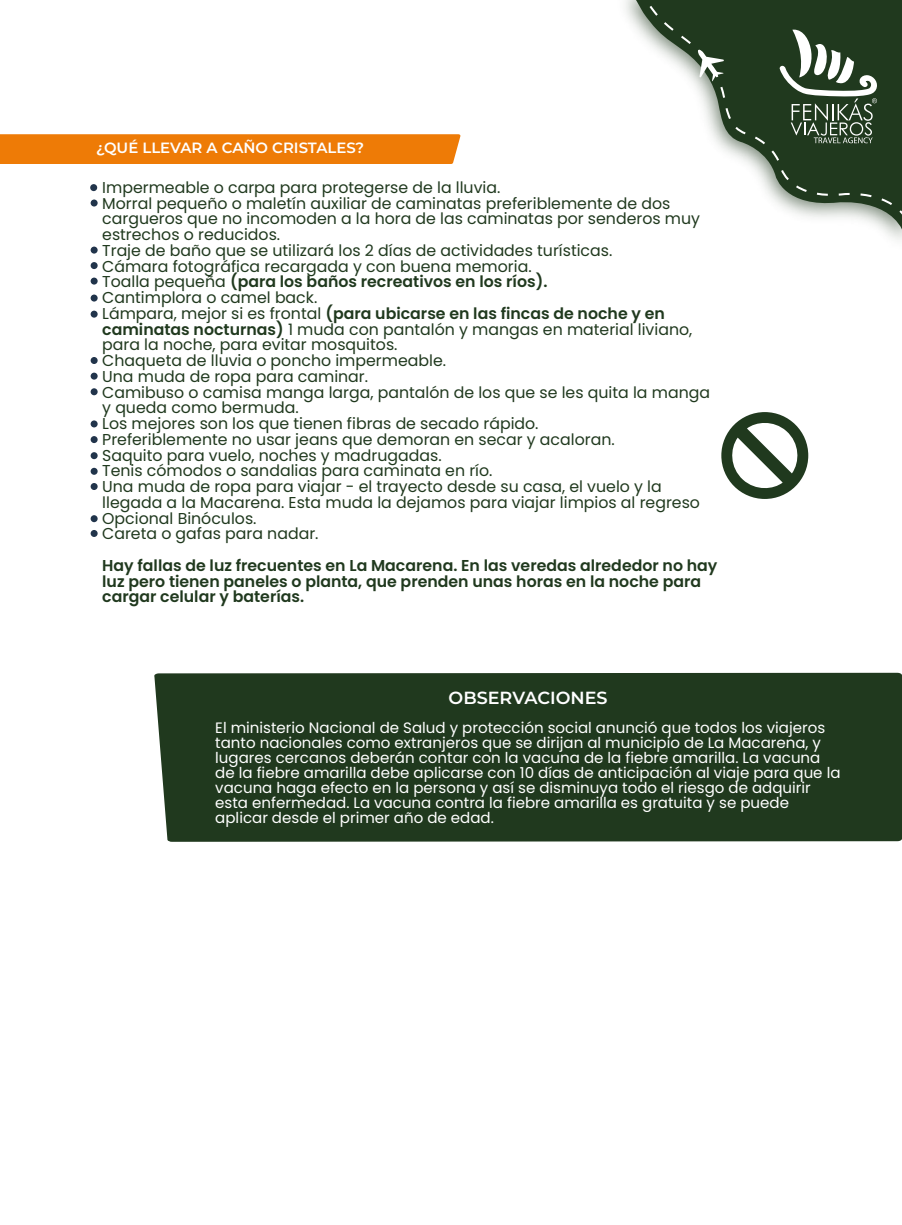
<style>
.page{position:relative;width:902px;height:1225px;background:#fff}
.page>*{position:absolute;margin:0;border:0;box-sizing:border-box;transform-origin:0 0}
.t1{font:600 17.59px "Montserrat";color:#fff}
.t2{font:15.75px/15.8px "Poppins";color:#20391e}
.t3{font:600 15.75px/15.8px "Poppins";color:#20391e}
.t4{font:15.05px/15px "Poppins";color:#fff}
.t5{font:600 14.88px "Montserrat";color:#fff}
.s1{font-weight:600}
</style>
<div class="page">
<div style="left:0;top:134px;width:460px;height:30px;background:#ee7b06"></div>
<div style="left:90px;top:184px;width:7px;height:7px;background:#21344b;border-radius:50%"></div>
<div style="left:91px;top:247px;width:7px;height:7px;background:#21344b;border-radius:50%"></div>
<div style="left:91px;top:262px;width:7px;height:7px;background:#21344b;border-radius:50%"></div>
<div style="left:91px;top:278px;width:7px;height:7px;background:#21344b;border-radius:50%"></div>
<div style="left:91px;top:295px;width:7px;height:7px;background:#21344b;border-radius:50%"></div>
<div style="left:91px;top:311px;width:7px;height:7px;background:#21344b;border-radius:50%"></div>
<div style="left:91px;top:357px;width:7px;height:7px;background:#21344b;border-radius:50%"></div>
<div style="left:91px;top:373px;width:7px;height:7px;background:#21344b;border-radius:50%"></div>
<div style="left:91px;top:388px;width:7px;height:7px;background:#21344b;border-radius:50%"></div>
<div style="left:91px;top:420px;width:7px;height:7px;background:#21344b;border-radius:50%"></div>
<div style="left:91px;top:436px;width:7px;height:7px;background:#21344b;border-radius:50%"></div>
<div style="left:91px;top:452px;width:7px;height:7px;background:#21344b;border-radius:50%"></div>
<div style="left:91px;top:468px;width:7px;height:7px;background:#21344b;border-radius:50%"></div>
<div style="left:91px;top:483px;width:7px;height:7px;background:#21344b;border-radius:50%"></div>
<div style="left:91px;top:515px;width:7px;height:7px;background:#21344b;border-radius:50%"></div>
<div style="left:91px;top:530px;width:7px;height:7px;background:#21344b;border-radius:50%"></div>
<div style="left:91px;top:200px;width:7px;height:7px;background:#21344b;border-radius:50%"></div>
<svg style="left:721px;top:412px;width:87px;height:87px"></svg>
<div style="left:154px;top:673px;width:747px;height:169px;background:#20391e"></div>
<svg style="left:633px;top:0;width:268px;height:236px"></svg>
<svg style="left:637px;top:0;width:264px;height:220px;fill:#20391e"></svg>
<svg style="left:697px;top:49px;width:26px;height:32px"></svg>
<p class="t5" style="left:96px;top:137px;width:269px">¿QUÉ LLEVAR A CAÑO CRISTALES?</p>
<p class="t2" style="left:102px;top:179px;width:609px">Impermeable o carpa para protegerse de la lluvia.<br>Morral pequeño o maletín auxiliar de caminatas preferiblemente de dos cargueros que no incomoden a la hora de las caminatas por senderos muy estrechos o reducidos.<br>Traje de baño que se utilizará los 2 días de actividades turísticas.<br>Cámara fotográfica recargada y con buena memoria.<br>Toalla pequeña <span class="s1">(para los baños recreativos en los ríos).<br></span>Cantimplora o camel back.<br>Lámpara, mejor si es frontal <span class="s1">(para ubicarse en las fincas de noche y en caminatas nocturnas)</span> 1 muda con pantalón y mangas en material liviano, para la noche, para evitar mosquitos.<br>Chaqueta de lluvia o poncho impermeable.<br>Una muda de ropa para caminar.<br>Camibuso o camisa manga larga, pantalón de los que se les quita la manga y queda como bermuda.<br>Los mejores son los que tienen fibras de secado rápido.<br>Preferiblemente no usar jeans que demoran en secar y acaloran.<br>Saquito para vuelo, noches y madrugadas.<br>Tenis cómodos o sandalias para caminata en río.<br>Una muda de ropa para viajar - el trayecto desde su casa, el vuelo y la llegada a la Macarena. Esta muda la dejamos para viajar limpios al regreso Opcional Binóculos.<br>Careta o gafas para nadar.</p>
<p class="t3" style="left:102px;top:557px;width:616px">Hay fallas de luz frecuentes en La Macarena. En las veredas alrededor no hay luz pero tienen paneles o planta, que prenden unas horas en la noche para cargar celular y baterías.</p>
<p class="t1" style="left:448px;top:686px;width:161px">OBSERVACIONES</p>
<p class="t4" style="left:215px;top:720px;width:626px">El ministerio Nacional de Salud y protección social anunció que todos los viajeros tanto nacionales como extranjeros que se dirijan al municipio de La Macarena, y lugares cercanos deberán contar con la vacuna de la fiebre amarilla. La vacuna de la fiebre amarilla debe aplicarse con 10 días de anticipación al viaje para que la vacuna haga efecto en la persona y así se disminuya todo el riesgo de adquirir esta enfermedad. La vacuna contra la fiebre amarilla es gratuita y se puede aplicar desde el primer año de edad.</p>
</div>
